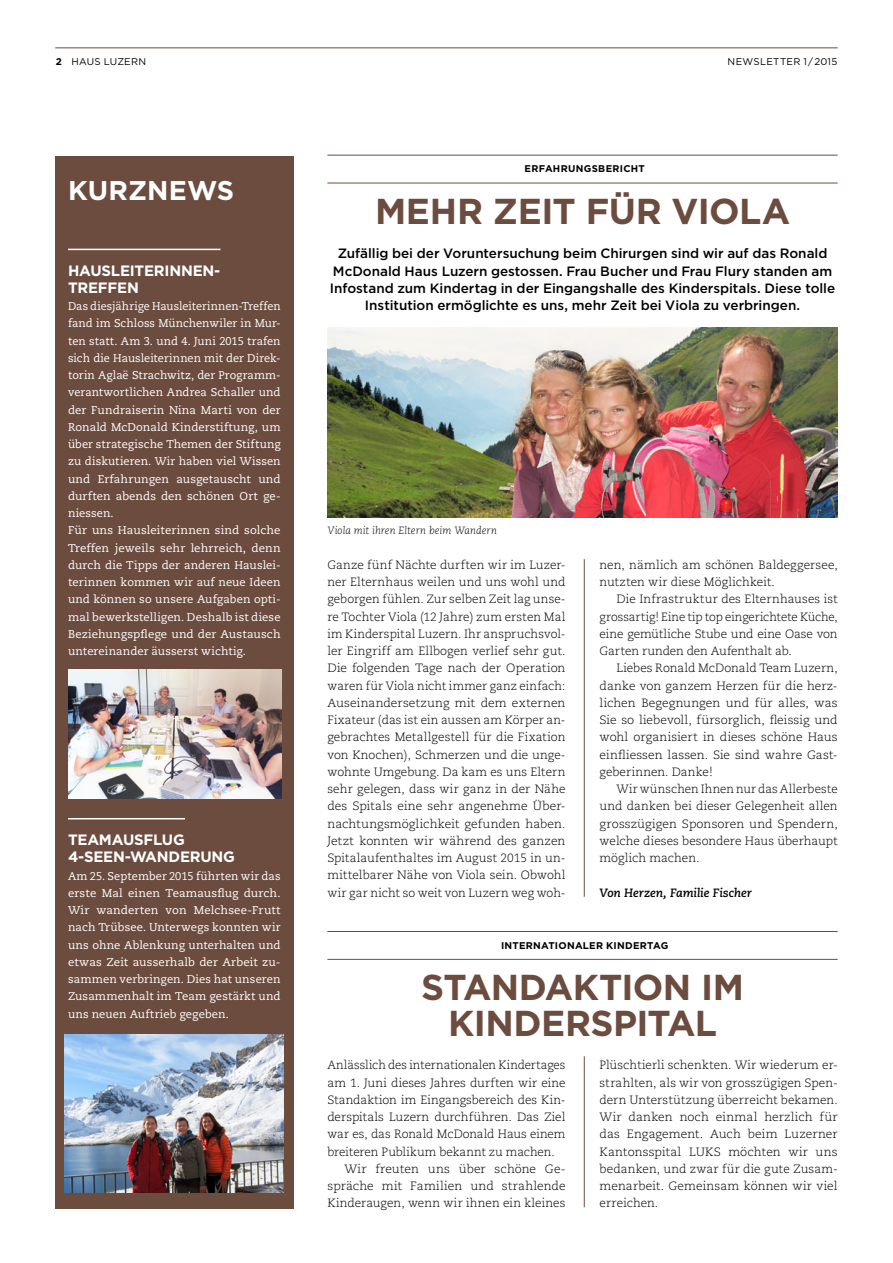
<style>
.page{position:relative;width:893px;height:1263px;background:#fff}
.page>*{position:absolute;margin:0;border:0;box-sizing:border-box;transform-origin:0 0}
.t1{font:700 36px/36px "Gotham";letter-spacing:-.015em;color:#6c4c3f;text-align:center}
.t2{font:700 27px "Gotham";letter-spacing:.005em;color:#fff}
.t3{font:700 15px/17.2px "Gotham";letter-spacing:-.015em;color:#fff}
.t4{font:500 13.5px/17.2px "Gotham";color:#000;text-align:center}
.t5{font:300 12px/17.2px "Caecilia";color:#000;text-align:justify}
.t6{font:italic 700 12px "Caecilia";letter-spacing:-.005em;color:#000}
.t7{font:11.25px/17.2px "Caecilia";letter-spacing:.005em;color:#fff}
.t8{font:10.5px "Caecilia Light Italic Os F";color:#000}
.t9{font:700 9.75px "Gotham";letter-spacing:.03em;color:#000}
.t10{font:9.75px "Gotham";letter-spacing:.025em;color:#000}
.s1{font-weight:700}
</style>
<div class="page">
<hr style="left:55px;top:48px;width:783px;height:1px;background:#6c4c3f">
<div style="left:55px;top:157px;width:238px;height:1052px;background:#6c4c3f"></div>
<hr style="left:68px;top:249px;width:152px;height:1px;background:#fff">
<hr style="left:68px;top:818px;width:117px;height:1px;background:#fff">
<hr style="left:327px;top:155px;width:511px;height:1px;background:#6c4c3f">
<hr style="left:327px;top:183px;width:511px;height:1px;background:#6c4c3f">
<hr style="left:584px;top:559px;width:1px;height:338px;background:#6c4c3f">
<hr style="left:327px;top:931px;width:511px;height:1px;background:#6c4c3f">
<hr style="left:327px;top:959px;width:511px;height:1px;background:#6c4c3f">
<hr style="left:584px;top:1056px;width:1px;height:151px;background:#6c4c3f">
<img style="left:69px;top:669px;width:212px;height:130px">
<img style="left:327px;top:327px;width:511px;height:190px">
<img style="left:65px;top:1035px;width:219px;height:157px">
<p class="t10" style="left:56px;top:55px;width:92px"><span class="s1">2</span> HAUS LUZERN</p>
<p class="t10" style="left:728px;top:55px;width:111px">NEWSLETTER 1 / 2015</p>
<h2 class="t2" style="left:68px;top:172px;width:168px">KURZNEWS</h2>
<p class="t3" style="left:68px;top:262px;width:154px">HAUSLEITERINNEN-<br>TREFFEN</p>
<p class="t7" style="left:68px;top:298px;width:214px">Das diesjährige Hausleiterinnen-Treffen fand im Schloss Münchenwiler in Mur&shy;ten statt. Am 3. und 4. Juni 2015 trafen sich die Hausleiterinnen mit der Direk&shy;torin Aglaë Strachwitz, der Programm&shy;verantwortlichen Andrea Schaller und der Fundraiserin Nina Marti von der Ronald McDonald Kinderstiftung, um über strategische Themen der Stiftung zu diskutieren. Wir haben viel Wissen und Erfahrungen ausgetauscht und durften abends den schönen Ort ge&shy;niessen.<br>Für uns Hausleiterinnen sind solche Treffen jeweils sehr lehrreich, denn durch die Tipps der anderen Hauslei&shy;terinnen kommen wir auf neue Ideen und können so unsere Aufgaben opti&shy;mal bewerkstelligen. Deshalb ist diese Beziehungspflege und der Austausch untereinander äusserst wichtig.</p>
<p class="t3" style="left:68px;top:831px;width:168px">TEAMAUSFLUG<br>4-SEEN-WANDERUNG</p>
<p class="t7" style="left:68px;top:867px;width:214px;text-align:justify">Am 25. September 2015 führten wir das erste Mal einen Teamausflug durch.<br>Wir wanderten von Melchsee-Frutt nach Trübsee. Unterwegs konnten wir uns ohne Ablenkung unterhalten und etwas Zeit ausserhalb der Arbeit zu&shy;sammen verbringen. Dies hat unseren Zusammenhalt im Team gestärkt und uns neuen Auftrieb gegeben.</p>
<p class="t9" style="left:524px;top:162px;width:122px">ERFAHRUNGSBERICHT</p>
<h1 class="t1" style="left:375px;top:193px;width:417px">MEHR ZEIT FÜR VIOLA</h1>
<p class="t4" style="left:330px;top:245px;width:507px">Zufällig bei der Voruntersuchung beim Chirurgen sind wir auf das Ronald McDonald Haus Luzern gestossen. Frau Bucher und Frau Flury standen am Infostand zum Kindertag in der Eingangshalle des Kinderspitals. Diese tolle Institution ermöglichte es uns, mehr Zeit bei Viola zu verbringen.</p>
<p class="t8" style="left:327px;top:525px;width:171px">Viola mit ihren Eltern beim Wandern</p>
<p class="t5" style="left:327px;top:556px;width:240px">Ganze fünf Nächte durften wir im Luzer&shy;ner Elternhaus weilen und uns wohl und geborgen fühlen. Zur selben Zeit lag unse&shy;re Tochter Viola (12 Jahre) zum ersten Mal im Kinderspital Luzern. Ihr anspruchsvol&shy;ler Eingriff am Ellbogen verlief sehr gut.<br>Die folgenden Tage nach der Operation waren für Viola nicht immer ganz einfach:<br>Auseinandersetzung mit dem externen Fixateur (das ist ein aussen am Körper an&shy;gebrachtes Metallgestell für die Fixation von Knochen), Schmerzen und die unge&shy;wohnte Umgebung. Da kam es uns Eltern sehr gelegen, dass wir ganz in der Nähe des Spitals eine sehr angenehme Über&shy;nachtungsmöglichkeit gefunden haben.<br>Jetzt konnten wir während des ganzen Spitalaufenthaltes im August 2015 in un&shy;mittelbarer Nähe von Viola sein. Obwohl wir gar nicht so weit von Luzern weg woh-</p>
<p class="t5" style="left:600px;top:556px;width:240px">nen, nämlich am schönen Baldeggersee, nutzten wir diese Möglichkeit.</p>
<p class="t5" style="left:600px;top:591px;width:240px;text-indent:17px">Die Infrastruktur des Elternhauses ist grossartig! Eine tip top eingerichtete Küche, eine gemütliche Stube und eine Oase von Garten runden den Aufenthalt ab.</p>
<p class="t5" style="left:600px;top:660px;width:240px;text-align:left;text-indent:17px">Liebes Ronald McDonald Team Luzern, danke von ganzem Herzen für die herz&shy;lichen Begegnungen und für alles, was Sie so liebevoll, fürsorglich, fleissig und wohl organisiert in dieses schöne Haus einfliessen lassen. Sie sind wahre Gast&shy;geberinnen. Danke!</p>
<p class="t5" style="left:600px;top:781px;width:240px;text-indent:17px">Wir wünschen Ihnen nur das Allerbeste und danken bei dieser Gelegenheit allen grosszügigen Sponsoren und Spendern, welche dieses besondere Haus überhaupt möglich machen.</p>
<p class="t6" style="left:600px;top:885px;width:154px">Von Herzen, Familie Fischer</p>
<p class="t9" style="left:501px;top:938px;width:169px">INTERNATIONALER KINDERTAG</p>
<h1 class="t1" style="left:421px;top:969px;width:324px">STANDAKTION IM<br>KINDERSPITAL</h1>
<p class="t5" style="left:327px;top:1057px;width:240px">Anlässlich des internationalen Kindertages</p>
<p class="t5" style="left:327px;top:1074px;width:240px">am 1. Juni dieses Jahres durften wir eine</p>
<p class="t5" style="left:327px;top:1091px;width:240px">Standaktion im Eingangsbereich des Kin-</p>
<p class="t5" style="left:327px;top:1108px;width:240px">derspitals Luzern durchführen. Das Ziel</p>
<p class="t5" style="left:327px;top:1126px;width:240px">war es, das Ronald McDonald Haus einem</p>
<p class="t5" style="left:327px;top:1143px;width:229px">breiteren Publikum bekannt zu machen.</p>
<p class="t5" style="left:344px;top:1160px;width:223px">Wir freuten uns über schöne Ge-</p>
<p class="t5" style="left:327px;top:1177px;width:240px">spräche mit Familien und strahlende</p>
<p class="t5" style="left:327px;top:1195px;width:240px">Kinderaugen, wenn wir ihnen ein kleines</p>
<p class="t5" style="left:600px;top:1057px;width:240px">Plüschtierli schenkten. Wir wiederum er&shy;strahlten, als wir von grosszügigen Spen&shy;dern Unterstützung überreicht bekamen.<br>Wir danken noch einmal herzlich für das Engagement. Auch beim Luzerner Kantonsspital LUKS möchten wir uns bedanken, und zwar für die gute Zusam&shy;menarbeit. Gemeinsam können wir viel erreichen.</p>
</div>
